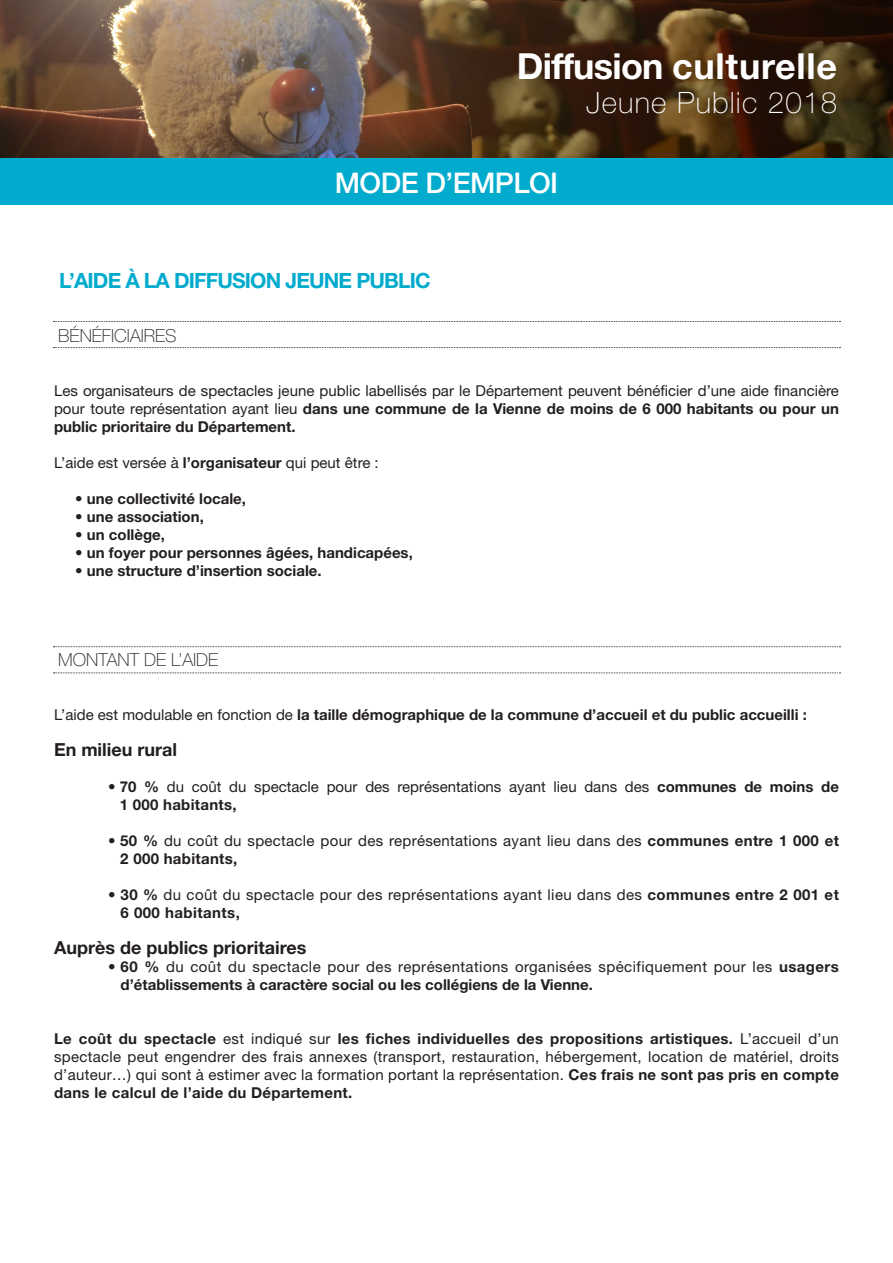
<style>
.page{position:relative;width:893px;height:1263px;background:#fff}
.page>*{position:absolute;margin:0;border:0;box-sizing:border-box;transform-origin:0 0}
.t1{font:700 36px "Helvetica Neue";color:#fff}
.t2{font:100 29.55px "Helvetica Neue";letter-spacing:.04em;color:#fff}
.t3{font:500 28.5px "Helvetica Neue";letter-spacing:-.02em;color:#fff}
.t4{font:700 21px "Helvetica Neue";letter-spacing:-.04em;color:#00abcd}
.t5{font:700 18px "Helvetica Neue";color:#231f20}
.t6{font:100 18px "Helvetica Neue";color:#231f20}
.t7{font:15px/18px "Helvetica Neue";letter-spacing:.02em;color:#231f20}
.t8{font:700 15px "Helvetica Neue";color:#231f20}
.t9{font:15px/18px "Helvetica Neue";color:#231f20}
.s1{font-weight:700}
.s2{font-weight:400}
</style>
<div class="page">
<img style="left:0;top:0;width:893px;height:159px">
<svg style="left:53px;top:321px;width:787px;height:1px"></svg>
<svg style="left:53px;top:646px;width:787px;height:1px"></svg>
<svg style="left:53px;top:347px;width:787px;height:1px"></svg>
<svg style="left:53px;top:672px;width:787px;height:1px"></svg>
<div style="left:0;top:159px;width:893px;height:46px;background:#00abcd"></div>
<p class="t1" style="left:517px;top:44px;width:322px">Diffusion culturelle</p>
<p class="t2" style="left:586px;top:86px;width:252px">Jeune Public 2018</p>
<p class="t3" style="left:335px;top:166px;width:225px">MODE D’EMPLOI</p>
<p class="t4" style="left:59px;top:268px;width:373px">L’AIDE À LA DIFFUSION JEUNE PUBLIC</p>
<p class="t6" style="left:58px;top:326px;width:120px">BÉNÉFICIAIRES</p>
<p class="t7" style="left:54px;top:381px;width:786px;text-align:justify">Les organisateurs de spectacles jeune public labellisés par le Département peuvent bénéficier d’une aide financière pour toute représentation ayant lieu <span class="s1">dans une commune de la Vienne de moins de 6 000 habitants ou pour un public prioritaire du Département.</span></p>
<p class="t9" style="left:54px;top:453px;width:326px">L’aide est versée à <span class="s1">l’organisateur</span> qui peut être :</p>
<p class="t8" style="left:75px;top:489px;width:172px">• une collectivité locale,</p>
<p class="t8" style="left:75px;top:507px;width:130px">• une association,</p>
<p class="t8" style="left:75px;top:525px;width:91px">• un collège,</p>
<p class="t8" style="left:75px;top:543px;width:339px">• un foyer pour personnes âgées, handicapées,</p>
<p class="t8" style="left:75px;top:561px;width:248px">• une structure d’insertion sociale.</p>
<p class="t6" style="left:58px;top:650px;width:161px">MONTANT DE L’AIDE</p>
<p class="t8" style="left:54px;top:705px;width:754px"><span class="s2">L’aide est modulable en fonction de</span> la taille démographique de la commune d’accueil et du public accueilli :</p>
<p class="t5" style="left:54px;top:738px;width:125px">En milieu rural</p>
<p class="t9" style="left:120px;top:777px;width:721px;text-indent:-12px"><span class="s1">• 70 %</span> du coût du spectacle pour des représentations ayant lieu dans des <span class="s1">communes de moins de<br>1 000 habitants,</span></p>
<p class="t7" style="left:120px;top:831px;width:720px;text-indent:-12px"><span class="s1">• 50 %</span> du coût du spectacle pour des représentations ayant lieu dans des <span class="s1">communes entre 1 000 et<br>2 000 habitants,</span></p>
<p class="t7" style="left:121px;top:885px;width:720px;text-indent:-13px"><span class="s1">• 30 %</span> du coût du spectacle pour des représentations ayant lieu dans des <span class="s1">communes entre 2 001 et<br>6 000 habitants,</span></p>
<p class="t5" style="left:54px;top:936px;width:254px">Auprès de publics prioritaires</p>
<p class="t7" style="left:121px;top:957px;width:720px;text-indent:-13px"><span class="s1">• 60 %</span> du coût du spectacle pour des représentations organisées spécifiquement pour les <span class="s1">usagers d’établissements à caractère social ou les collégiens de la Vienne.</span></p>
<p class="t7" style="left:54px;top:1029px;width:786px;text-align:justify"><span class="s1">Le coût du spectacle</span> est indiqué sur <span class="s1">les fiches individuelles des propositions artistiques.</span> L’accueil d’un spectacle peut engendrer des frais annexes (transport, restauration, hébergement, location de matériel, droits d’auteur…) qui sont à estimer avec la formation portant la représentation. <span class="s1">Ces frais ne sont pas pris en compte dans le calcul de l’aide du Département.</span></p>
</div>
